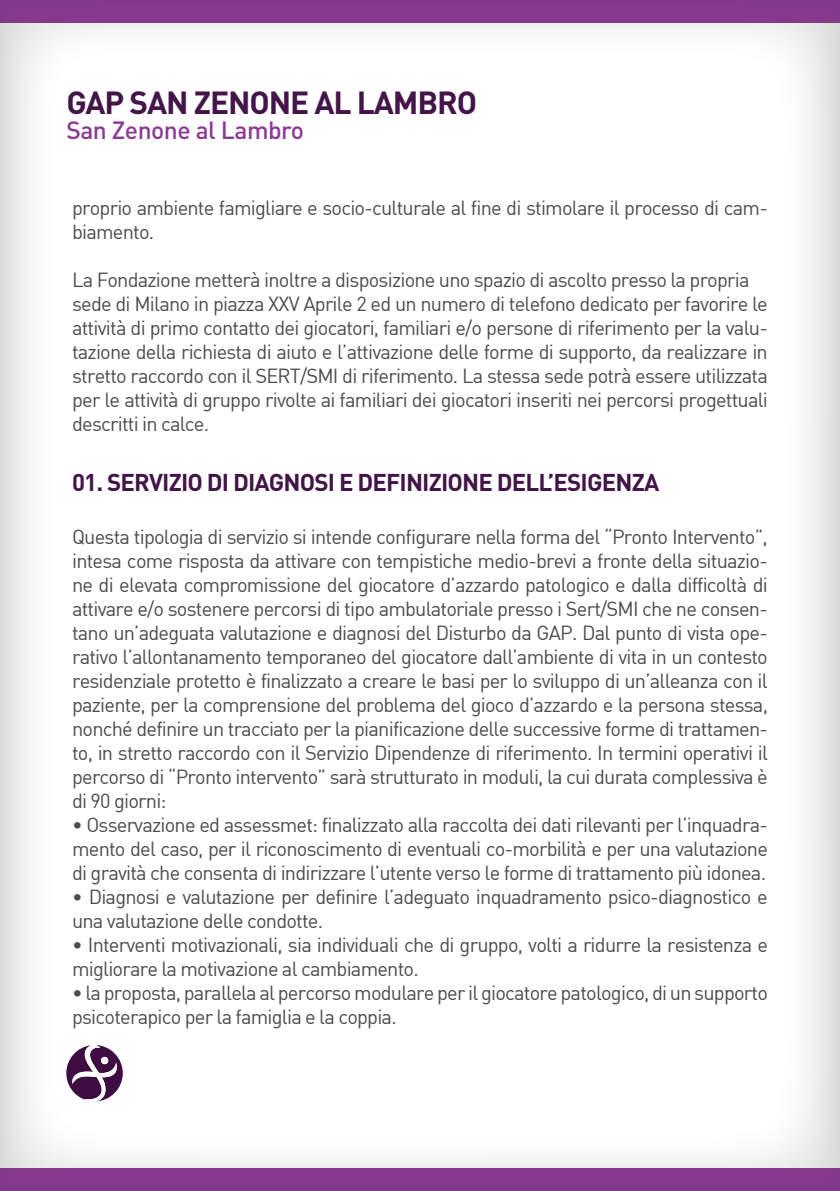
<style>
.page{position:relative;width:840px;height:1191px;background:#fff}
.page>*{position:absolute;margin:0;border:0;box-sizing:border-box;transform-origin:0 0}
.t1{font:700 31.6px "DIN";letter-spacing:-.035em;color:#431549}
.t2{font:500 24.6px "DIN";letter-spacing:-.02em;color:#8c3995}
.t3{font:700 24px "DIN";letter-spacing:-.035em;color:#431549}
.t4{font:20px/24px "DIN";letter-spacing:-.04em;color:#4b4c4d}
.s1{font-family:"DIN Regular Alternate"}
</style>
<div class="page">
<img style="left:839px;top:23px;width:1px;height:429px">
<img style="left:839px;top:452px;width:1px;height:430px">
<img style="left:839px;top:881px;width:1px;height:287px">
<div style="left:0;top:0;width:839px;height:23px;background:#86398e"></div>
<svg style="left:839px;top:0;width:1px;height:23px"></svg>
<div style="left:0;top:1168px;width:839px;height:23px;background:#86398e"></div>
<svg style="left:839px;top:1168px;width:1px;height:23px"></svg>
<img style="left:66px;top:1048px;width:57px;height:51px">
<img style="left:82px;top:1045px;width:25px;height:56px">
<img style="left:70px;top:1062px;width:49px;height:21px">
<svg style="left:101px;top:1057px;width:7px;height:7px"></svg>
<h1 class="t1" style="left:66px;top:82px;width:412px">GAP SAN ZENONE AL LAMBRO</h1>
<p class="t2" style="left:66px;top:114px;width:239px">San Zenone al Lambro</p>
<p class="t4" style="left:72px;top:196px;width:697px">proprio ambiente famigliare e socio-culturale al fine di stimolare il processo di cam&shy;biamento.</p>
<p class="t4" style="left:72px;top:268px;width:697px">La Fondazione metterà inoltre a disposizione uno spazio di ascolto presso la propria sede di Milano in piazza XXV Aprile 2 ed un numero di telefono dedicato per favorire le attività di primo contatto dei giocatori, familiari e/o persone di riferimento per la valu&shy;tazione della richiesta di aiuto e l’attivazione delle forme di supporto, da realizzare in stretto raccordo con il SERT/SMI di riferimento. La stessa sede potrà essere utilizzata per le attività di gruppo rivolte ai familiari dei giocatori inseriti nei percorsi progettuali descritti in calce.</p>
<p class="t3" style="left:72px;top:467px;width:588px">01. SERVIZIO DI DIAGNOSI E DEFINIZIONE DELL’ESIGENZA</p>
<p class="t4" style="left:72px;top:525px;width:697px;text-align:justify">Questa tipologia di servizio si intende configurare nella forma del “Pronto Intervento”, intesa come risposta da attivare con tempistiche medio-brevi a fronte della situazio&shy;ne di elevata compromissione del giocatore d’azzardo patologico e dalla difficoltà di attivare e/o sostenere percorsi di tipo ambulatoriale presso i Sert/SMI che ne consen&shy;tano un’adeguata valutazione e diagnosi del Disturbo da GAP. Dal punto di vista ope&shy;rativo l’allontanamento temporaneo del giocatore dall’ambiente di vita in un contesto residenziale protetto è finalizzato a creare le basi per lo sviluppo di un’alleanza con il paziente, per la comprensione del problema del gioco d’azzardo e la persona stessa, nonché definire un tracciato per la pianificazione delle successive forme di trattamen&shy;to, in stretto raccordo con il Servizio Dipendenze di riferimento. In termini operativi il percorso di “Pronto intervento” sarà strutturato in moduli, la cui durata complessiva è di 90 giorni:</p>
<p class="t4" style="left:72px;top:813px;width:697px;text-align:justify"><span class="s1">•</span> Osservazione ed assessmet: finalizzato alla raccolta dei dati rilevanti per l’inquadra&shy;mento del caso, per il riconoscimento di eventuali co-morbilità e per una valutazione di gravità che consenta di indirizzare l’utente verso le forme di trattamento più idonea.</p>
<p class="t4" style="left:72px;top:885px;width:697px"><span class="s1">•</span> Diagnosi e valutazione per definire l’adeguato inquadramento psico-diagnostico e una valutazione delle condotte.</p>
<p class="t4" style="left:72px;top:933px;width:697px"><span class="s1">•</span> Interventi motivazionali, sia individuali che di gruppo, volti a ridurre la resistenza e migliorare la motivazione al cambiamento.</p>
<p class="t4" style="left:72px;top:981px;width:697px"><span class="s1">•</span> la proposta, parallela al percorso modulare per il giocatore patologico, di un supporto psicoterapico per la famiglia e la coppia.</p>
</div>
